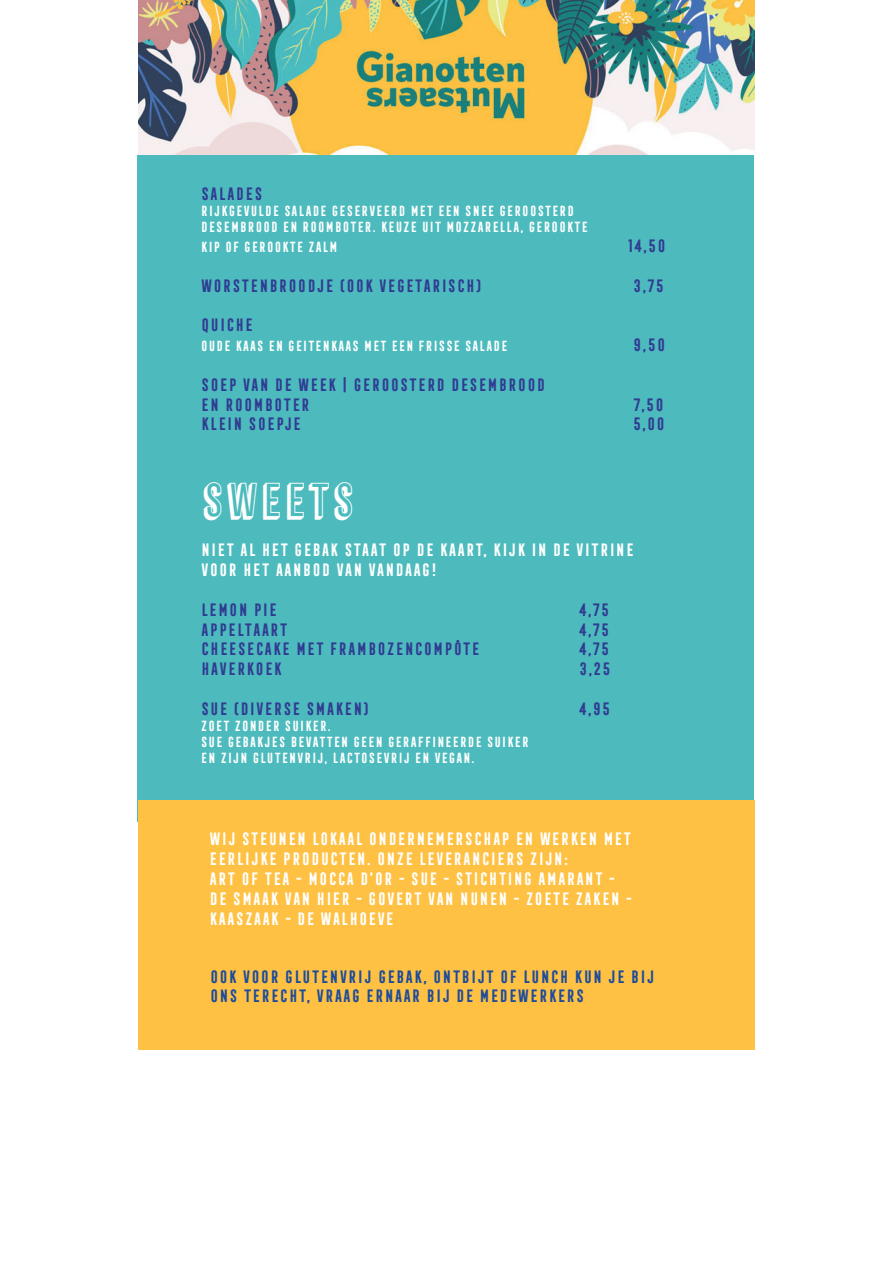
<style>
.page{position:relative;width:893px;height:1263px;background:#fff}
.page>*{position:absolute;margin:0;border:0;box-sizing:border-box;transform-origin:0 0}
.t1{font:45px "Frontage Condensed 3 D";color:#fff}
.t2{font:700 16.5px/19.8px "Frontage Condensed";color:#fff}
.t3{font:700 16.5px/19.8px "Frontage Condensed";color:#303c92}
.t4{font:700 16.5px/19.8px "Frontage Condensed";color:#1e4c9a}
.t5{font:700 13.5px/16.2px "Frontage Condensed";color:#fff}
</style>
<div class="page">
<img style="left:138px;top:0;width:616px;height:155px">
<div style="left:137px;top:155px;width:617px;height:666px;background:#4dbbbd"></div>
<div style="left:138px;top:800px;width:616px;height:305px;background:#fec143"></div>
<div style="left:133px;top:1050px;width:627px;height:213px;background:#fff"></div>
<p class="t3" style="left:200px;top:184px;width:64px">SALADES</p>
<p class="t5" style="left:200px;top:203px;width:389px">RIJKGEVULDE SALADE GESERVEERD MET EEN SNEE GEROOSTERD<br>DESEMBROOD EN ROOMBOTER. KEUZE UIT MOZZARELLA, GEROOKTE</p>
<p class="t5" style="left:200px;top:239px;width:139px">KIP OF GEROOKTE ZALM</p>
<p class="t3" style="left:627px;top:236px;width:40px">14,50</p>
<p class="t3" style="left:200px;top:276px;width:283px">WORSTENBROODJE (OOK VEGETARISCH)</p>
<p class="t3" style="left:632px;top:276px;width:33px">3,75</p>
<p class="t3" style="left:200px;top:315px;width:54px">QUICHE</p>
<p class="t5" style="left:200px;top:338px;width:309px">OUDE KAAS EN GEITENKAAS MET EEN FRISSE SALADE</p>
<p class="t3" style="left:632px;top:335px;width:35px">9,50</p>
<p class="t3" style="left:200px;top:375px;width:347px">SOEP VAN DE WEEK | GEROOSTERD DESEMBROOD<br>EN ROOMBOTER</p>
<p class="t3" style="left:632px;top:394px;width:33px">7,50</p>
<p class="t3" style="left:200px;top:414px;width:102px">KLEIN SOEPJE</p>
<p class="t3" style="left:632px;top:414px;width:34px">5,00</p>
<h1 class="t1" style="left:200px;top:474px;width:157px">SWEETS</h1>
<p class="t2" style="left:200px;top:540px;width:435px">NIET AL HET GEBAK STAAT OP DE KAART, KIJK IN DE VITRINE<br>VOOR HET AANBOD VAN VANDAAG!</p>
<p class="t3" style="left:200px;top:600px;width:78px">LEMON PIE</p>
<p class="t3" style="left:578px;top:600px;width:33px">4,75</p>
<p class="t3" style="left:200px;top:619px;width:89px">APPELTAART</p>
<p class="t3" style="left:578px;top:619px;width:33px">4,75</p>
<p class="t3" style="left:200px;top:639px;width:281px">CHEESECAKE MET FRAMBOZENCOMPÔTE</p>
<p class="t3" style="left:578px;top:639px;width:33px">4,75</p>
<p class="t3" style="left:200px;top:659px;width:83px">HAVERKOEK</p>
<p class="t3" style="left:578px;top:659px;width:34px">3,25</p>
<p class="t3" style="left:200px;top:699px;width:170px">SUE (DIVERSE SMAKEN)</p>
<p class="t3" style="left:578px;top:699px;width:34px">4,95</p>
<p class="t5" style="left:200px;top:718px;width:330px">ZOET ZONDER SUIKER.<br>SUE GEBAKJES BEVATTEN GEEN GERAFFINEERDE SUIKER<br>EN ZIJN GLUTENVRIJ, LACTOSEVRIJ EN VEGAN.</p>
<p class="t2" style="left:208px;top:829px;width:425px">WIJ STEUNEN LOKAAL ONDERNEMERSCHAP EN WERKEN MET EERLIJKE PRODUCTEN. ONZE LEVERANCIERS ZIJN:<br>ART OF TEA - MOCCA D’OR - SUE - STICHTING AMARANT - DE SMAAK VAN HIER - GOVERT VAN NUNEN - ZOETE ZAKEN - KAASZAAK - DE WALHOEVE</p>
<p class="t4" style="left:209px;top:966px;width:447px">OOK VOOR GLUTENVRIJ GEBAK, ONTBIJT OF LUNCH KUN JE BIJ<br>ONS TERECHT, VRAAG ERNAAR BIJ DE MEDEWERKERS</p>
</div>
